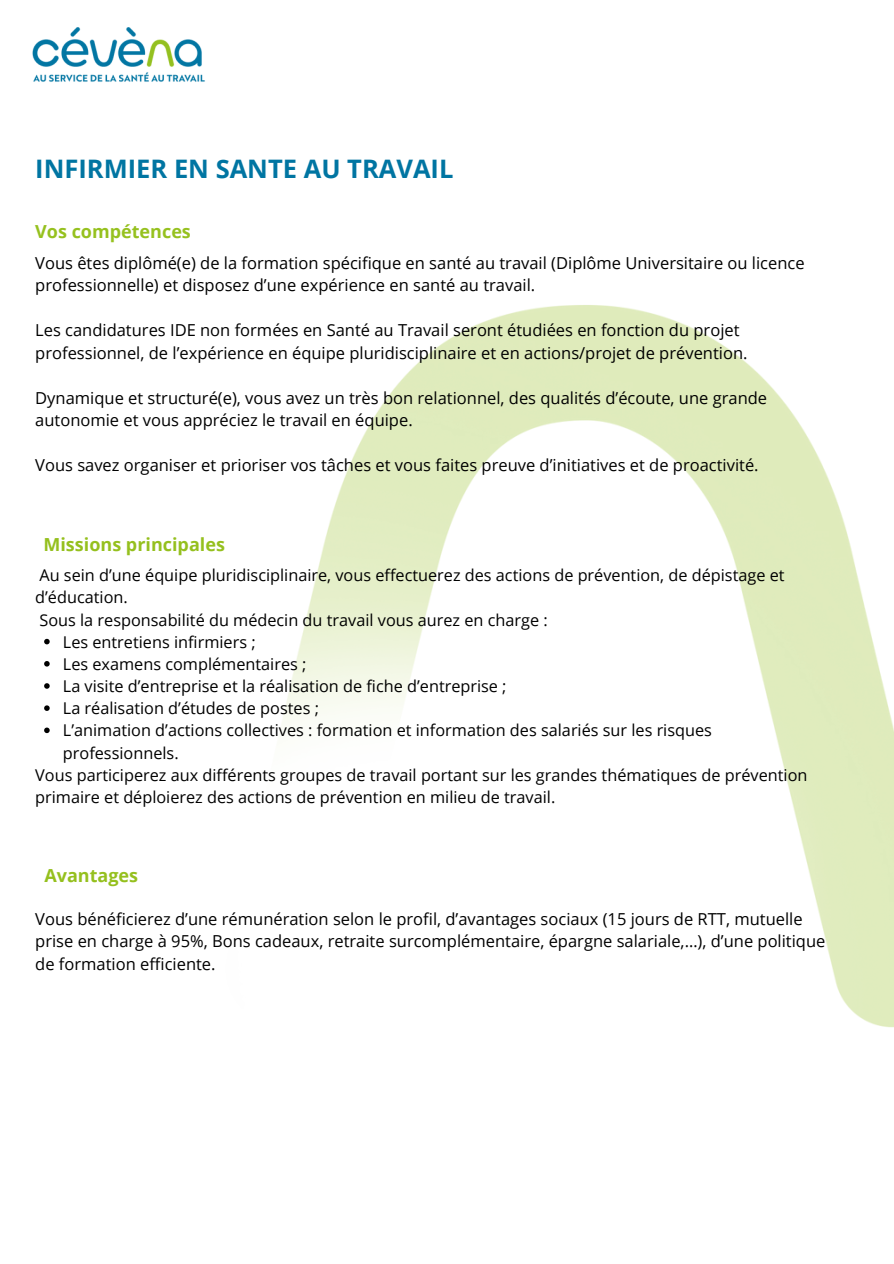
<style>
.page{position:relative;width:894px;height:1264px;background:#fff}
.page>*{position:absolute;margin:0;border:0;box-sizing:border-box;transform-origin:0 0}
.t1{font:700 25.5px "Open Sans";color:#0075a2}
.t2{font:700 18px "Open Sans";color:#95c01e}
.t3{font:700 18px "Open Sans";color:#96c11f}
.t4{font:16.5px/22.5px "Open Sans";color:#000}
.t5{font:16.2px/22.2px "Open Sans";color:#000}
</style>
<div class="page">
<img style="left:45px;top:305px;width:848px;height:723px">
<img style="left:32px;top:27px;width:173px;height:55px">
<svg style="left:44px;top:639px;width:6px;height:5px"></svg>
<svg style="left:44px;top:661px;width:6px;height:5px"></svg>
<svg style="left:44px;top:683px;width:6px;height:5px"></svg>
<svg style="left:44px;top:705px;width:6px;height:6px"></svg>
<svg style="left:44px;top:727px;width:6px;height:6px"></svg>
<h1 class="t1" style="left:35px;top:150px;width:419px">INFIRMIER EN SANTE AU TRAVAIL</h1>
<p class="t3" style="left:35px;top:218px;width:157px">Vos compétences</p>
<h2 class="t4" style="left:35px;top:251px;width:770px">Vous êtes diplômé(e) de la formation spécifique en santé au travail (Diplôme Universitaire ou licence professionnelle) et disposez d’une expérience en santé au travail.</h2>
<p class="t4" style="left:35px;top:318px;width:713px">Les candidatures IDE non formées en Santé au Travail seront étudiées en fonction du projet professionnel, de l’expérience en équipe pluridisciplinaire et en actions/projet de prévention.</p>
<p class="t4" style="left:35px;top:386px;width:733px">Dynamique et structuré(e), vous avez un très bon relationnel, des qualités d’écoute, une grande autonomie et vous appréciez le travail en équipe.</p>
<p class="t4" style="left:35px;top:453px;width:724px">Vous savez organiser et prioriser vos tâches et vous faites preuve d’initiatives et de proactivité.</p>
<p class="t2" style="left:43px;top:531px;width:183px">Missions principales</p>
<p class="t5" style="left:35px;top:563px;width:750px">Au sein d’une équipe pluridisciplinaire, vous effectuerez des actions de prévention, de dépistage et d’éducation.</p>
<p class="t5" style="left:39px;top:608px;width:509px">Sous la responsabilité du médecin du travail vous aurez en charge :</p>
<p class="t5" style="left:63px;top:630px;width:194px">Les entretiens infirmiers ;</p>
<p class="t5" style="left:63px;top:652px;width:245px">Les examens complémentaires ;</p>
<p class="t5" style="left:63px;top:674px;width:445px">La visite d’entreprise et la réalisation de fiche d’entreprise ;</p>
<p class="t5" style="left:63px;top:697px;width:257px">La réalisation d’études de postes ;</p>
<p class="t5" style="left:63px;top:719px;width:650px">L’animation d’actions collectives : formation et information des salariés sur les risques professionnels.</p>
<p class="t5" style="left:35px;top:763px;width:773px">Vous participerez aux différents groupes de travail portant sur les grandes thématiques de prévention primaire et déploierez des actions de prévention en milieu de travail.</p>
<p class="t2" style="left:44px;top:862px;width:95px">Avantages</p>
<h2 class="t4" style="left:35px;top:907px;width:791px">Vous bénéficierez d’une rémunération selon le profil, d’avantages sociaux (15 jours de RTT, mutuelle prise en charge à 95%, Bons cadeaux, retraite surcomplémentaire, épargne salariale,…), d’une politique de formation efficiente.</h2>
</div>
